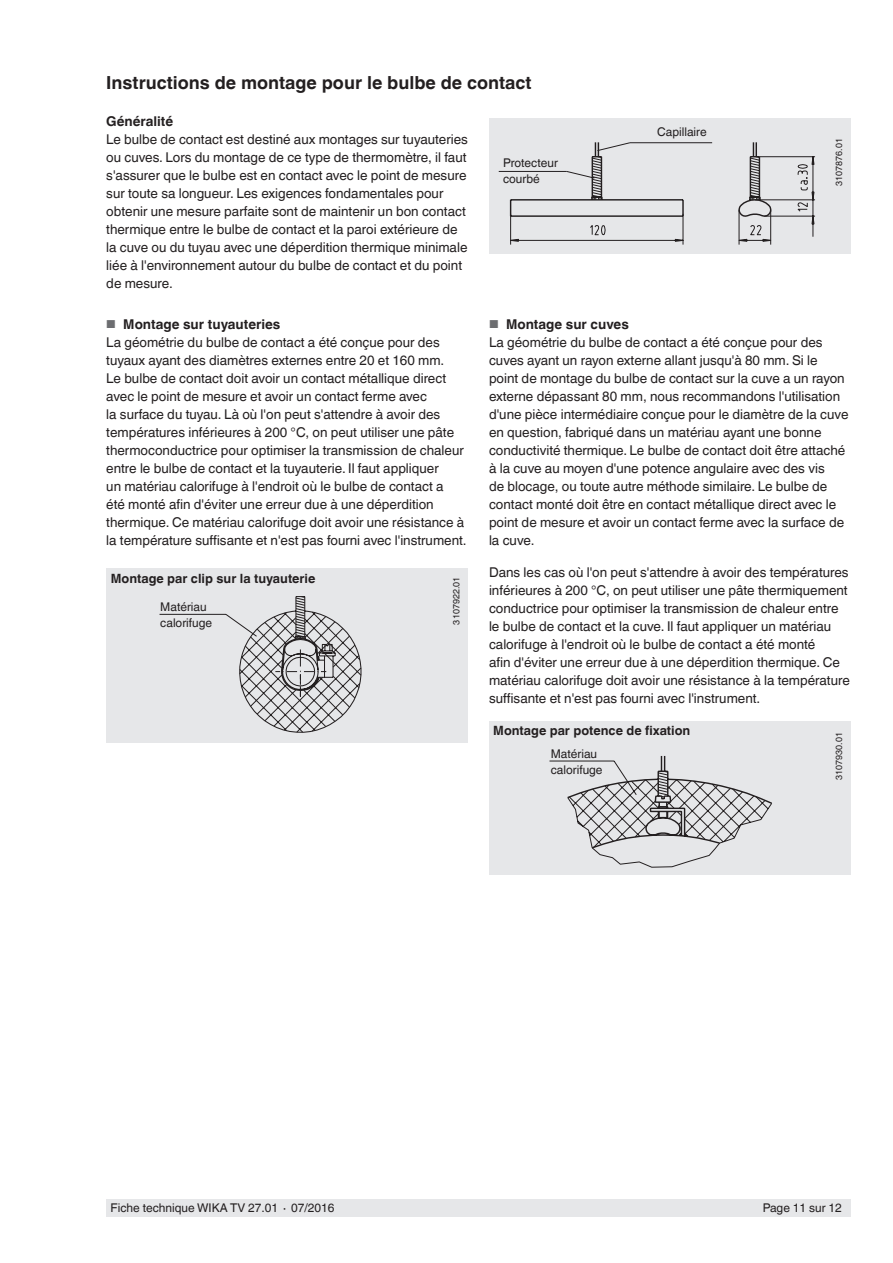
<style>
.page{position:relative;width:893px;height:1263px;background:#fff}
.page>*{position:absolute;margin:0;border:0;box-sizing:border-box;transform-origin:0 0}
.t1{font:700 18px "Helvetica World";color:#231f20}
.t2{font:13.5px/18px "Helvetica World";color:#231f20}
.t3{font:700 13.5px "Helvetica World";color:#231f20}
.t4{font:700 12.75px "Helvetica World";color:#231f20}
.t5{font:12px/16.5px "Helvetica World";color:#231f20}
.t6{font:9px "Helvetica World";color:#231f20}
.s1{font-size:11.55px;color:#6c6d70}
.s2{font-weight:700}
</style>
<div class="page">
<div style="left:106px;top:1199px;width:744px;height:17px;background:#e6e7e9"></div>
<div style="left:106px;top:568px;width:362px;height:174px;background:#e6e7e9"></div>
<div style="left:489px;top:721px;width:361px;height:153px;background:#e6e7e9"></div>
<div style="left:489px;top:118px;width:361px;height:136px;background:#e6e7e9"></div>
<svg style="left:498px;top:142px;width:317px;height:103px"></svg>
<svg style="left:159px;top:596px;width:203px;height:137px"></svg>
<svg style="left:549px;top:755px;width:223px;height:112px"></svg>
<h1 class="t1" style="left:106px;top:73px;width:427px">Instructions de montage pour le bulbe de contact</h1>
<p class="t3" style="left:106px;top:113px;width:68px">Généralité</p>
<p class="t2" style="left:106px;top:130px;width:363px">Le bulbe de contact est destiné aux montages sur tuyauteries ou cuves. Lors du montage de ce type de thermomètre, il faut s'assurer que le bulbe est en contact avec le point de mesure sur toute sa longueur. Les exigences fondamentales pour obtenir une mesure parfaite sont de maintenir un bon contact thermique entre le bulbe de contact et la paroi extérieure de la cuve ou du tuyau avec une déperdition thermique minimale liée à l'environnement autour du bulbe de contact et du point de mesure.</p>
<p class="t6" style="left:834px;top:186px;width:49px;rotate:-90deg">3107876.01</p>
<p class="t5" style="left:657px;top:124px;width:51px">Capillaire</p>
<p class="t5" style="left:503px;top:154px;width:56px">Protecteur courbé</p>
<p class="t2" style="left:106px;top:315px;width:362px"><span class="s1">■</span> <span class="s2">Montage sur tuyauteries<br></span>La géométrie du bulbe de contact a été conçue pour des tuyaux ayant des diamètres externes entre 20 et 160 mm.<br>Le bulbe de contact doit avoir un contact métallique direct avec le point de mesure et avoir un contact ferme avec<br>la surface du tuyau. Là où l'on peut s'attendre à avoir des températures inférieures à 200 °C, on peut utiliser une pâte thermoconductrice pour optimiser la transmission de chaleur entre le bulbe de contact et la tuyauterie. Il faut appliquer<br>un matériau calorifuge à l'endroit où le bulbe de contact a<br>été monté afin d'éviter une erreur due à une déperdition thermique. Ce matériau calorifuge doit avoir une résistance à la température suffisante et n'est pas fourni avec l'instrument.</p>
<p class="t2" style="left:489px;top:315px;width:361px"><span class="s1">■</span> <span class="s2">Montage sur cuves<br></span>La géométrie du bulbe de contact a été conçue pour des cuves ayant un rayon externe allant jusqu'à 80 mm. Si le point de montage du bulbe de contact sur la cuve a un rayon externe dépassant 80 mm, nous recommandons l'utilisation d'une pièce intermédiaire conçue pour le diamètre de la cuve en question, fabriqué dans un matériau ayant une bonne conductivité thermique. Le bulbe de contact doit être attaché à la cuve au moyen d'une potence angulaire avec des vis<br>de blocage, ou toute autre méthode similaire. Le bulbe de contact monté doit être en contact métallique direct avec le point de mesure et avoir un contact ferme avec la surface de la cuve.</p>
<p class="t2" style="left:489px;top:563px;width:362px">Dans les cas où l'on peut s'attendre à avoir des températures inférieures à 200 °C, on peut utiliser une pâte thermiquement conductrice pour optimiser la transmission de chaleur entre le bulbe de contact et la cuve. Il faut appliquer un matériau calorifuge à l'endroit où le bulbe de contact a été monté<br>afin d'éviter une erreur due à une déperdition thermique. Ce matériau calorifuge doit avoir une résistance à la température suffisante et n'est pas fourni avec l'instrument.</p>
<p class="t4" style="left:111px;top:571px;width:206px">Montage par clip sur la tuyauterie</p>
<p class="t5" style="left:160px;top:598px;width:53px">Matériau calorifuge</p>
<p class="t6" style="left:451px;top:624px;width:49px;rotate:-90deg">3107922.01</p>
<p class="t4" style="left:493px;top:723px;width:199px">Montage par potence de fixation</p>
<p class="t5" style="left:551px;top:745px;width:53px">Matériau calorifuge</p>
<p class="t6" style="left:834px;top:780px;width:49px;rotate:-90deg">3107930.01</p>
<p class="t5" style="left:111px;top:1199px;width:225px">Fiche technique WIKA TV 27.01 ∙ 07/2016</p>
<p class="t5" style="left:763px;top:1199px;width:81px">Page 11 sur 12</p>
</div>
